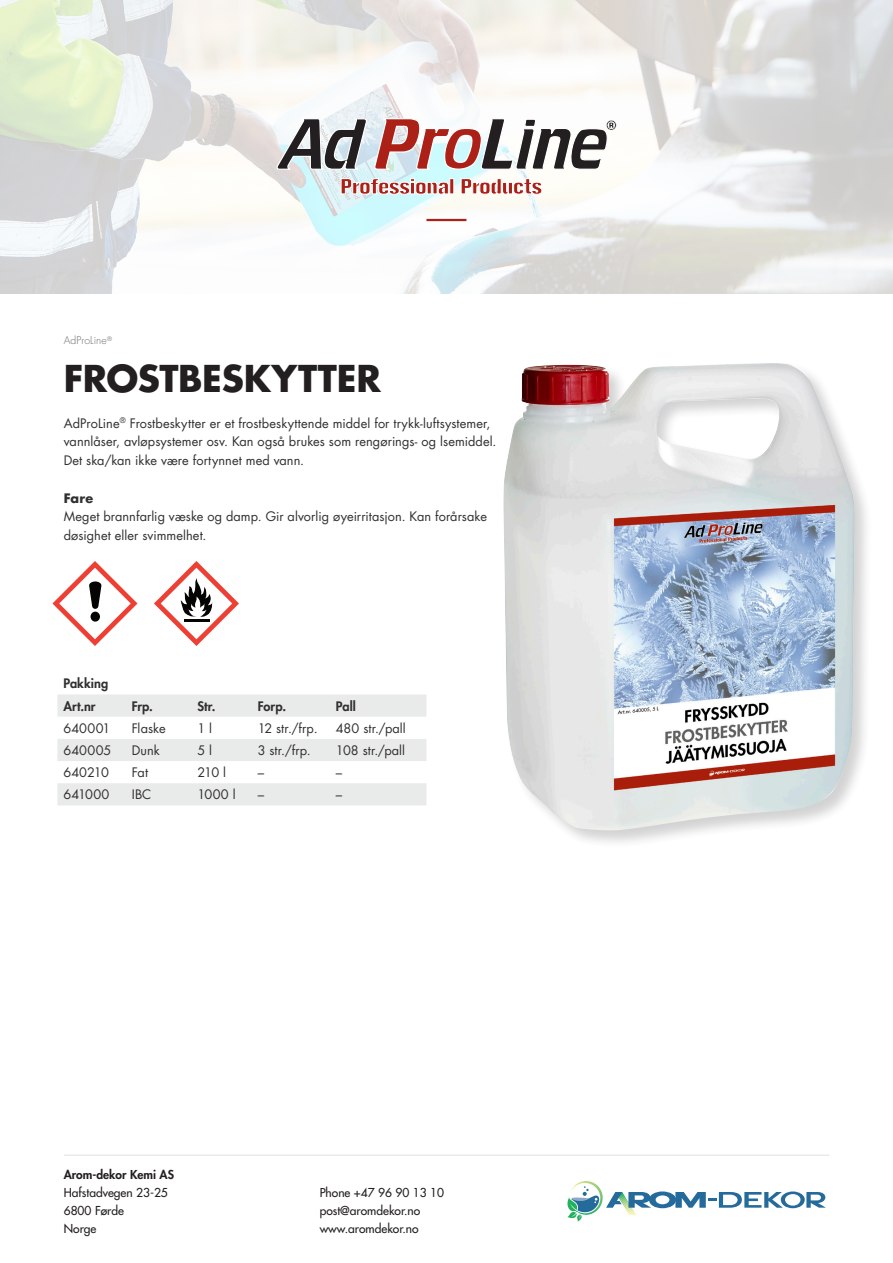
<style>
.page{position:relative;width:893px;height:1263px;background:#fff}
.page>*{position:absolute;margin:0;border:0;box-sizing:border-box;transform-origin:0 0}
.Produktrubrik{font:700 36px "Futura LT";letter-spacing:-.01em;color:#231f20}
.Brödtext{font:12.75px/18.8px "Futura LT";letter-spacing:.005em;color:#312f30}
.Brödtext-2{font:800 12.75px "Futura LT";letter-spacing:.005em;color:#312f30}
.Brödtext-3{font:700 12.75px "Futura LT";color:#312f30}
.t1{font:500 12px "Futura Std";color:#231f20}
.t2{font:800 12px "Futura Std";color:#231f20}
.Produktområde{font:300 10.5px "Futura LT";letter-spacing:.01em;color:#6c6d70}
</style>
<div class="page">
<svg style="left:0;top:0;width:893px;height:294px"></svg>
<svg style="left:341px;top:178px;width:108px;height:16px"></svg>
<svg style="left:449px;top:178px;width:5px;height:16px"></svg>
<svg style="left:461px;top:178px;width:81px;height:16px"></svg>
<svg style="left:276px;top:118px;width:340px;height:54px"></svg>
<hr style="left:426px;top:219px;width:40px;height:2px;background:#ac2117">
<svg style="left:57px;top:694px;width:369px;height:111px"></svg>
<div style="left:502px;top:362px;width:371px;height:487px;background:#231f20;opacity:.2"></div>
<img style="left:503px;top:363px;width:352px;height:468px">
<hr style="left:64px;top:1154px;width:765px;height:2px;background:#e9eaea">
<svg style="left:567px;top:1181px;width:259px;height:40px"></svg>
<svg style="left:52px;top:561px;width:85px;height:85px"></svg>
<svg style="left:154px;top:561px;width:85px;height:85px"></svg>
<p class="Produktområde" style="left:64px;top:334px;width:50px">AdProLine<sup>®</sup></p>
<p class="Produktrubrik" style="left:64px;top:354px;width:319px">FROSTBESKYTTER</p>
<p class="Brödtext" style="left:64px;top:414px;width:434px">AdProLine<sup>®</sup> Frostbeskytter er et frostbeskyttende middel for trykk-luftsystemer, vannlåser, avløpsystemer osv. Kan også brukes som rengørings- og lsemiddel.<br>Det ska/kan ikke være fortynnet med vann.</p>
<p class="Brödtext-3" style="left:64px;top:489px;width:31px">Fare</p>
<p class="Brödtext" style="left:64px;top:507px;width:425px">Meget brannfarlig væske og damp. Gir alvorlig øyeirritasjon. Kan forårsake døsighet eller svimmelhet.</p>
<p class="Brödtext-2" style="left:63px;top:675px;width:46px">Pakking</p>
<p class="Brödtext-2" style="left:63px;top:697px;width:34px">Art.nr</p>
<p class="Brödtext-2" style="left:132px;top:697px;width:23px">Frp.</p>
<p class="Brödtext-2" style="left:197px;top:697px;width:19px">Str.</p>
<p class="Brödtext-2" style="left:258px;top:697px;width:30px">Forp.</p>
<p class="Brödtext-2" style="left:336px;top:697px;width:21px">Pall</p>
<p class="Brödtext" style="left:63px;top:719px;width:49px">640001</p>
<p class="Brödtext" style="left:132px;top:719px;width:35px">Flaske</p>
<p class="Brödtext" style="left:197px;top:719px;width:16px">1 l</p>
<p class="Brödtext" style="left:258px;top:719px;width:62px">12 str./frp.</p>
<p class="Brödtext" style="left:336px;top:719px;width:71px">480 str./pall</p>
<p class="Brödtext" style="left:63px;top:741px;width:49px">640005</p>
<p class="Brödtext" style="left:132px;top:741px;width:30px">Dunk</p>
<p class="Brödtext" style="left:197px;top:741px;width:16px">5 l</p>
<p class="Brödtext" style="left:258px;top:741px;width:55px">3 str./frp.</p>
<p class="Brödtext" style="left:336px;top:741px;width:71px">108 str./pall</p>
<p class="Brödtext" style="left:63px;top:763px;width:47px">640210</p>
<p class="Brödtext" style="left:132px;top:763px;width:18px">Fat</p>
<p class="Brödtext" style="left:197px;top:763px;width:30px">210 l</p>
<p class="Brödtext" style="left:258px;top:763px;width:8px">–</p>
<p class="Brödtext" style="left:336px;top:763px;width:8px">–</p>
<p class="Brödtext" style="left:63px;top:785px;width:48px">641000</p>
<p class="Brödtext" style="left:132px;top:785px;width:21px">IBC</p>
<p class="Brödtext" style="left:197px;top:785px;width:40px">1000 l</p>
<p class="Brödtext" style="left:258px;top:785px;width:8px">–</p>
<p class="Brödtext" style="left:336px;top:785px;width:8px">–</p>
<p class="t2" style="left:64px;top:1167px;width:112px">Arom-dekor Kemi AS</p>
<p class="t1" style="left:64px;top:1185px;width:106px">Hafstadvegen 23-25</p>
<p class="t1" style="left:64px;top:1203px;width:62px">6800 Førde</p>
<p class="t1" style="left:64px;top:1221px;width:34px">Norge</p>
<p class="t1" style="left:320px;top:1185px;width:126px">Phone +47 96 90 13 10</p>
<p class="t1" style="left:320px;top:1203px;width:102px">post@aromdekor.no</p>
<p class="t1" style="left:320px;top:1221px;width:100px">www.aromdekor.no</p>
</div>
